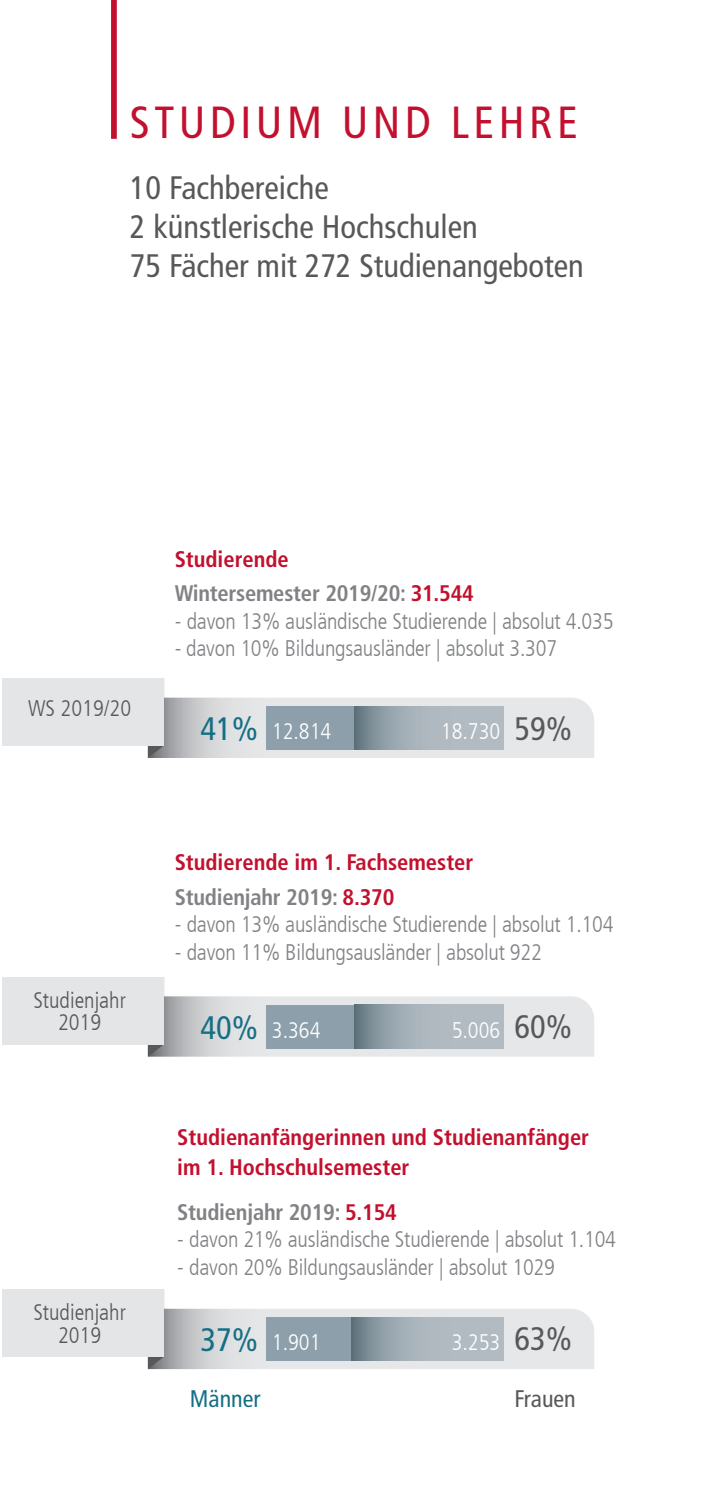
<style>
.page{position:relative;width:716px;height:1489px;background:#fff}
.page>*{position:absolute;margin:0;border:0;box-sizing:border-box;transform-origin:0 0}
.t1{font:condensed 45px "Frutiger LT Com";letter-spacing:.1em;color:#c3102e}
.t2{font:condensed 32.5px/39px "Frutiger LT Com";color:#57585a}
.t3{font:condensed 32.5px "Frutiger LT Com";color:#146f85}
.t4{font:condensed 24px "Frutiger LT Com";color:#146f85}
.t5{font:condensed 24px "Frutiger LT Com";color:#57585a}
.t6{font:300 condensed 22.5px "Frutiger LT Com";letter-spacing:-.01em;color:#808285}
.t7{font:700 condensed 22.5px/34.5px "Frutiger LT Com";color:#c3102e}
.t8{font:700 condensed 22.5px/34.5px "Frutiger LT Com";letter-spacing:-.01em;color:#808285}
.t9{font:300 condensed 22.5px/22.5px "Frutiger LT Com";color:#57585a;text-align:center}
.t10{font:300 condensed 22.5px "Frutiger LT Com";color:#fff}
.s1{color:#c3102e}
.s2{color:#808285}
</style>
<div class="page">
<div style="left:111px;top:0;width:6px;height:139px;background:#c3102e"></div>
<svg style="left:148px;top:678px;width:446px;height:80px"></svg>
<svg style="left:148px;top:977px;width:446px;height:79px"></svg>
<svg style="left:148px;top:1290px;width:446px;height:78px"></svg>
<div style="left:2px;top:678px;width:162px;height:67px;background:#e4e5e7"></div>
<div style="left:2px;top:976px;width:162px;height:68px;background:#e4e5e7"></div>
<div style="left:2px;top:1289px;width:162px;height:67px;background:#e4e5e7"></div>
<div style="left:266px;top:706px;width:238px;height:43px;background:#8c9faa"></div>
<div style="left:266px;top:1004px;width:238px;height:44px;background:#8c9faa"></div>
<div style="left:266px;top:1317px;width:238px;height:43px;background:#8c9faa"></div>
<svg style="left:354px;top:706px;width:150px;height:43px"></svg>
<svg style="left:354px;top:1004px;width:150px;height:44px"></svg>
<svg style="left:351px;top:1317px;width:153px;height:43px"></svg>
<h1 class="t1" style="left:130px;top:96px;width:449px">STUDIUM UND LEHRE</h1>
<h2 class="t2" style="left:130px;top:168px;width:455px">10 Fachbereiche<br>2 künstlerische Hochschulen<br>75 Fächer mit 272 Studienangeboten</h2>
<p class="t9" style="left:28px;top:697px;width:105px">WS 2019/20</p>
<p class="t8" style="left:175px;top:541px;width:301px"><span class="s1">Studierende<br></span>Wintersemester 2019/20: <span class="s1">31.544</span></p>
<p class="t6" style="left:175px;top:608px;width:440px">- davon 13% ausländische Studierende | absolut 4.035</p>
<p class="t6" style="left:175px;top:635px;width:384px">- davon 10% Bildungsausländer | absolut 3.307</p>
<h2 class="t3" style="left:200px;top:709px;width:59px">41%</h2>
<p class="t10" style="left:272px;top:717px;width:61px">12.814</p>
<p class="t10" style="left:441px;top:717px;width:61px">18.730</p>
<h2 class="t2" style="left:514px;top:709px;width:59px">59%</h2>
<p class="t9" style="left:33px;top:988px;width:94px">Studienjahr<br>2019</p>
<p class="t9" style="left:33px;top:1301px;width:94px">Studienjahr<br>2019</p>
<p class="t7" style="left:175px;top:845px;width:300px">Studierende im 1. Fachsemester<br><span class="s2">Studienjahr 2019:</span> 8.370</p>
<p class="t6" style="left:175px;top:911px;width:440px">- davon 13% ausländische Studierende | absolut 1.104</p>
<p class="t6" style="left:175px;top:939px;width:369px">- davon 11% Bildungsausländer | absolut 922</p>
<h2 class="t3" style="left:200px;top:1008px;width:59px">40%</h2>
<p class="t10" style="left:272px;top:1017px;width:50px">3.364</p>
<p class="t10" style="left:452px;top:1017px;width:50px">5.006</p>
<h2 class="t2" style="left:514px;top:1007px;width:59px">60%</h2>
<p class="t7" style="left:177px;top:1122px;width:413px;line-height:30px">Studienanfängerinnen und Studienanfänger im 1. Hochschulsemester</p>
<p class="t8" style="left:177px;top:1194px;width:221px">Studienjahr 2019: <span class="s1">5.154</span></p>
<p class="t6" style="left:177px;top:1226px;width:440px">- davon 21% ausländische Studierende | absolut 1.104</p>
<p class="t6" style="left:177px;top:1253px;width:379px">- davon 20% Bildungsausländer | absolut 1029</p>
<h2 class="t3" style="left:200px;top:1320px;width:59px">37%</h2>
<p class="t10" style="left:272px;top:1329px;width:50px">1.901</p>
<p class="t10" style="left:452px;top:1329px;width:50px">3.253</p>
<h2 class="t2" style="left:514px;top:1319px;width:59px">63%</h2>
<p class="t4" style="left:190px;top:1384px;width:72px">Männer</p>
<p class="t5" style="left:514px;top:1384px;width:63px">Frauen</p>
</div>
